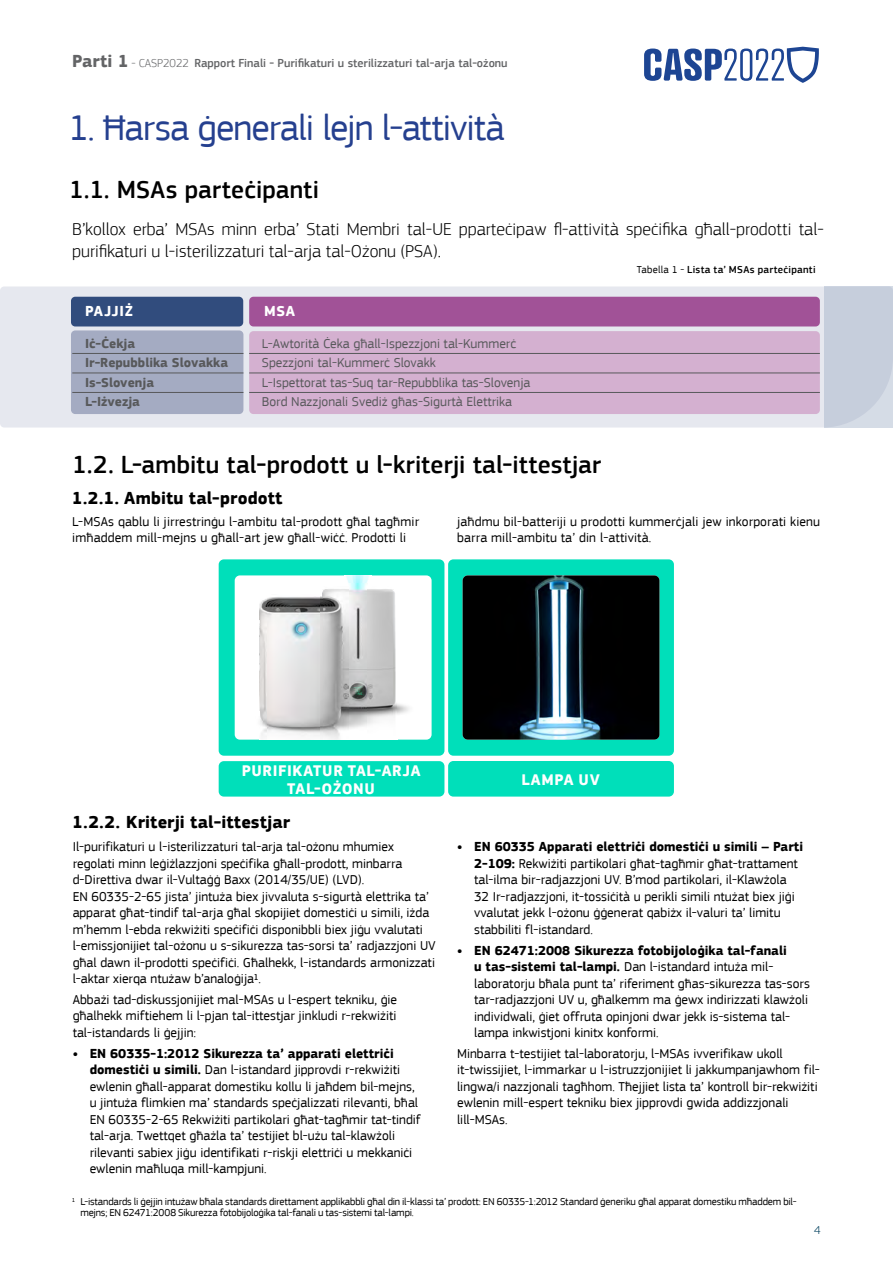
<style>
.page{position:relative;width:893px;height:1263px;background:#fff}
.page>*{position:absolute;margin:0;border:0;box-sizing:border-box;transform-origin:0 0}
.t1{font:37.5px "EC Square Sans Pro";letter-spacing:-.025em;color:#25408f}
.t2{font:500 25.5px "EC Square Sans Pro";letter-spacing:.005em;color:#000}
.t3{font:300 18px/22.5px "EC Square Sans Pro";color:#000}
.t4{font:700 18px "EC Square Sans Pro";letter-spacing:.005em;color:#000}
.t5{font:700 15.9px/18.3px "EC Square Sans Pro";letter-spacing:.04em;color:#fff;text-align:center}
.t6{font:700 15px "EC Square Sans Pro";letter-spacing:.035em;color:#fff}
.t7{font:13.5px/16.5px "EC Square Sans Pro";color:#000}
.t8{font:13.5px/19.5px "EC Square Sans Pro";color:#58595b}
.t9{font:700 13.5px/19.5px "EC Square Sans Pro";color:#58595b}
.t10{font:500 12px "EC Square Sans Pro";color:#636466}
.t11{font:300 12px "EC Square Sans Pro";color:#02405d}
.t12{font:10.5px/10.5px "EC Square Sans Pro";letter-spacing:-.015em;color:#000}
.t13{font:500 10.5px "EC Square Sans Pro";letter-spacing:.03em;color:#000}
.s1{font-weight:700;font-size:18px}
.s2{font-weight:300}
.s3{font-weight:400}
.s4{font-weight:700}
</style>
<div class="page">
<svg style="left:0;top:286px;width:824px;height:141px;background:#e4e5ed"></svg>
<div style="left:71px;top:330px;width:172px;height:84px;background:#a4abc2;border-radius:4px"></div>
<div style="left:71px;top:297px;width:172px;height:29px;background:#314c7d;border-radius:4px"></div>
<div style="left:249px;top:297px;width:571px;height:29px;background:#a15297;border-radius:4px"></div>
<div style="left:249px;top:331px;width:571px;height:83px;background:#d4b0d0;border-radius:4px"></div>
<hr style="left:72px;top:353px;width:171px;height:1px;background:#58595b">
<hr style="left:72px;top:373px;width:171px;height:1px;background:#58595b">
<hr style="left:72px;top:392px;width:171px;height:1px;background:#58595b">
<hr style="left:249px;top:353px;width:571px;height:1px;background:#58595b">
<hr style="left:249px;top:373px;width:571px;height:1px;background:#58595b">
<hr style="left:249px;top:392px;width:571px;height:1px;background:#58595b">
<div style="left:824px;top:286px;width:69px;height:142px;background:linear-gradient(to right,#c5cddb,#cad2df)"></div>
<div style="left:219px;top:761px;width:225px;height:36px;background:#00dfba;border-radius:5px"></div>
<div style="left:448px;top:761px;width:226px;height:36px;background:#00dfba;border-radius:5px"></div>
<div style="left:219px;top:559px;width:225px;height:197px;background:#00dfba;border-radius:5px"></div>
<div style="left:448px;top:559px;width:226px;height:197px;background:#00dfba;border-radius:5px"></div>
<img style="left:463px;top:575px;width:196px;height:165px">
<div style="left:235px;top:575px;width:197px;height:165px;background:#fff;border-radius:5px"></div>
<img style="left:346px;top:575px;width:22px;height:8px">
<img style="left:349px;top:583px;width:18px;height:146px">
<img style="left:323px;top:589px;width:26px;height:151px">
<img style="left:367px;top:589px;width:26px;height:136px">
<img style="left:319px;top:591px;width:4px;height:146px">
<img style="left:393px;top:591px;width:4px;height:126px">
<img style="left:267px;top:596px;width:52px;height:140px">
<img style="left:259px;top:599px;width:8px;height:137px">
<svg style="left:397px;top:704px;width:12px;height:10px"></svg>
<svg style="left:644px;top:47px;width:175px;height:36px"></svg>
<p class="t10" style="left:72px;top:56px;width:437px"><span class="s1">Parti 1</span> <span class="s2">- CASP2022</span> Rapport Finali - Purifikaturi u sterilizzaturi tal-arja tal-ożonu</p>
<h1 class="t1" style="left:68px;top:105px;width:438px">1. Ħarsa ġenerali lejn l-attività</h1>
<h2 class="t2" style="left:69px;top:175px;width:251px">1.1. MSAs parteċipanti</h2>
<h3 class="t3" style="left:72px;top:217px;width:753px">B’kollox erba’ MSAs minn erba’ Stati Membri tal-UE pparteċipaw fl-attività speċifika għall-prodotti tal&shy;purifikaturi u l-isterilizzaturi tal-arja tal-Ożonu (PSA).</h3>
<p class="t13" style="left:637px;top:264px;width:180px"><span class="s3">Tabella 1 -</span> Lista ta’ MSAs parteċipanti</p>
<p class="t6" style="left:85px;top:302px;width:49px">PAJJIŻ</p>
<p class="t6" style="left:264px;top:302px;width:32px">MSA</p>
<p class="t9" style="left:85px;top:334px;width:145px">Iċ-Ċekja<br>Ir-Repubblika Slovakka<br>Is-Slovenja<br>L-Iżvezja</p>
<p class="t8" style="left:262px;top:334px;width:270px">L-Awtorità Ċeka għall-Ispezzjoni tal-Kummerċ Spezzjoni tal-Kummerċ Slovakk<br>L-Ispettorat tas-Suq tar-Repubblika tas-Slovenja Bord Nazzjonali Svediż għas-Sigurtà Elettrika</p>
<h2 class="t2" style="left:72px;top:449px;width:530px">1.2. L-ambitu tal-prodott u l-kriterji tal-ittestjar</h2>
<h3 class="t4" style="left:72px;top:487px;width:212px">1.2.1. Ambitu tal-prodott</h3>
<p class="t7" style="left:72px;top:513px;width:348px">L-MSAs qablu li jirrestrinġu l-ambitu tal-prodott għal tagħmir imħaddem mill-mejns u għall-art jew għall-wiċċ. Prodotti li</p>
<p class="t7" style="left:457px;top:513px;width:364px">jaħdmu bil-batteriji u prodotti kummerċjali jew inkorporati kienu barra mill-ambitu ta’ din l-attività.</p>
<p class="t5" style="left:242px;top:762px;width:180px">PURIFIKATUR TAL-ARJA<br>TAL-OŻONU</p>
<p class="t5" style="left:521px;top:771px;width:80px">LAMPA UV</p>
<h3 class="t4" style="left:72px;top:811px;width:219px">1.2.2. Kriterji tal-ittestjar</h3>
<p class="t7" style="left:73px;top:839px;width:365px">Il-purifikaturi u l-isterilizzaturi tal-arja tal-ożonu mhumiex regolati minn leġiżlazzjoni speċifika għall-prodott, minbarra d-Direttiva dwar il-Vultaġġ Baxx (2014/35/UE) (LVD).<br>EN 60335-2-65 jista’ jintuża biex jivvaluta s-sigurtà elettrika ta’ apparat għat-tindif tal-arja għal skopijiet domestiċi u simili, iżda m’hemm l-ebda rekwiżiti speċifiċi disponibbli biex jiġu vvalutati l-emissjonijiet tal-ożonu u s-sikurezza tas-sorsi ta’ radjazzjoni UV għal dawn il-prodotti speċifiċi. Għalhekk, l-istandards armonizzati l-aktar xierqa ntużaw b’analoġija1.</p>
<p class="t7" style="left:73px;top:991px;width:326px;text-align:justify">Abbażi tad-diskussjonijiet mal-MSAs u l-espert tekniku, ġie għalhekk miftiehem li l-pjan tal-ittestjar jinkludi r-rekwiżiti tal-istandards li ġejjin:</p>
<p class="t7" style="left:90px;top:1045px;width:333px;text-indent:-17px"><span class="s4">• EN 60335-1:2012 Sikurezza ta’ apparati elettriċi domestiċi u simili.</span> Dan l-istandard jipprovdi r-rekwiżiti ewlenin għall-apparat domestiku kollu li jaħdem bil-mejns, u jintuża flimkien ma’ standards speċjalizzati rilevanti, bħal EN 60335-2-65 Rekwiżiti partikolari għat-tagħmir tat-tindif tal-arja. Twettqet għażla ta’ testijiet bl-użu tal-klawżoli rilevanti sabiex jiġu identifikati r-riskji elettriċi u mekkaniċi ewlenin maħluqa mill-kampjuni.</p>
<p class="t7" style="left:474px;top:839px;width:331px;text-indent:-17px"><span class="s4">• EN 60335 Apparati elettriċi domestiċi u simili – Parti 2-109:</span> Rekwiżiti partikolari għat-tagħmir għat-trattament tal-ilma bir-radjazzjoni UV. B’mod partikolari, il-Klawżola 32 Ir-radjazzjoni, it-tossiċità u perikli simili ntużat biex jiġi vvalutat jekk l-ożonu ġġenerat qabiżx il-valuri ta’ limitu stabbiliti fl-istandard.</p>
<p class="t7" style="left:474px;top:942px;width:337px;text-indent:-17px"><span class="s4">• EN 62471:2008 Sikurezza fotobijoloġika tal-fanali<br>u tas-sistemi tal-lampi.</span> Dan l-istandard intuża mil&shy;laboratorju bħala punt ta’ riferiment għas-sikurezza tas-sors tar-radjazzjoni UV u, għalkemm ma ġewx indirizzati klawżoli individwali, ġiet offruta opinjoni dwar jekk is-sistema tal&shy;lampa inkwistjoni kinitx konformi.</p>
<p class="t7" style="left:457px;top:1045px;width:364px">Minbarra t-testijiet tal-laboratorju, l-MSAs ivverifikaw ukoll it-twissijiet, l-immarkar u l-istruzzjonijiet li jakkumpanjawhom fil&shy;lingwa/i nazzjonali tagħhom. Tħejjiet lista ta’ kontroll bir-rekwiżiti ewlenin mill-espert tekniku biex jipprovdi gwida addizzjonali lill-MSAs.</p>
<p class="t12" style="left:80px;top:1196px;width:718px;text-indent:-9px"><sup>1</sup> L-istandards li ġejjin intużaw bħala standards direttament applikabbli għal din il-klassi ta’ prodott: EN 60335-1:2012 Standard ġeneriku għal apparat domestiku mħaddem bil&shy;mejns; EN 62471:2008 Sikurezza fotobijoloġika tal-fanali u tas-sistemi tal-lampi.</p>
<p class="t11" style="left:814px;top:1223px;width:8px">4</p>
</div>
